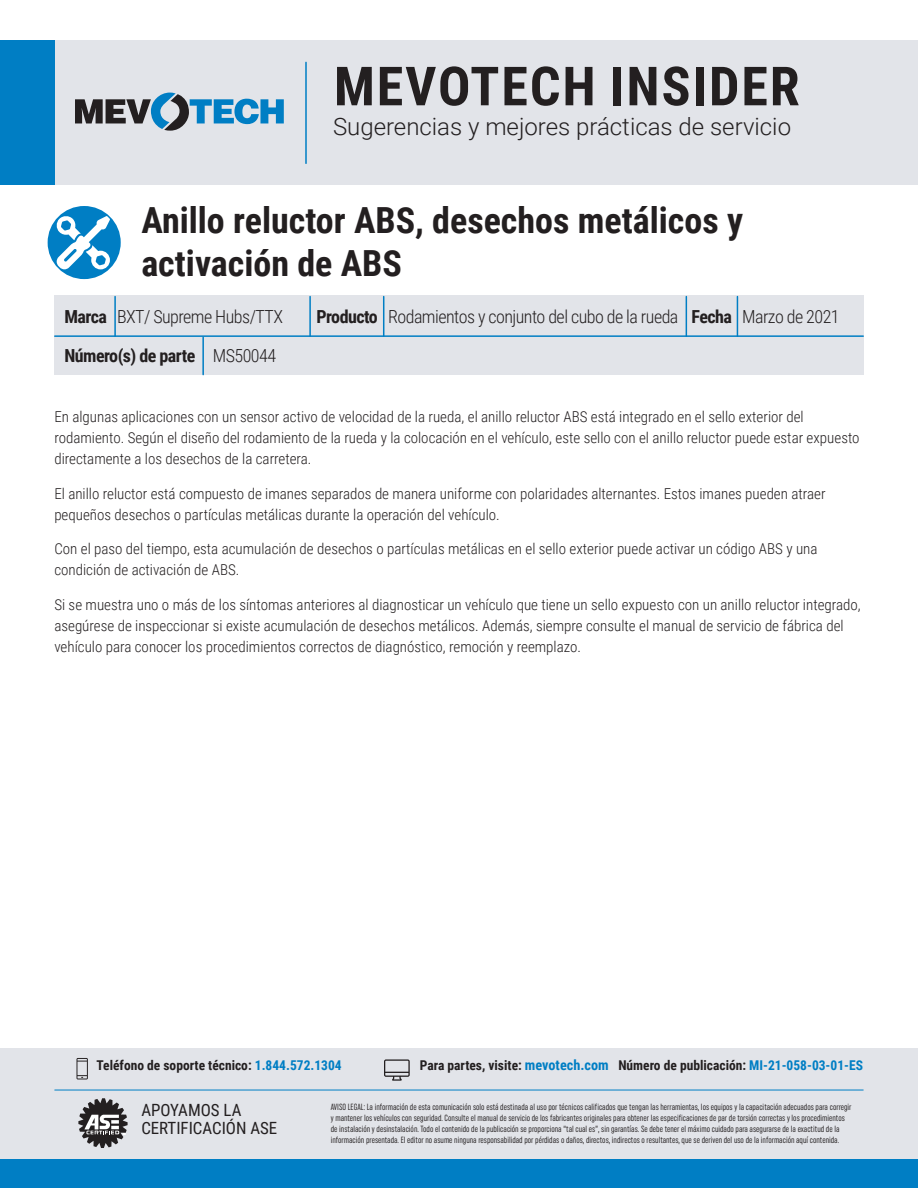
<style>
.page{position:relative;width:918px;height:1188px;background:#fff}
.page>*{position:absolute;margin:0;border:0;box-sizing:border-box;transform-origin:0 0}
.t1{font:700 54px "Roboto Condensed";letter-spacing:.035em;color:#231f20}
.t2{font:700 36px/43.2px "Roboto Condensed";color:#231f20}
.t3{font:300 24px "Roboto";color:#231f20}
.t4{font:300 18px "Roboto Condensed";letter-spacing:-.03em;color:#231f20}
.t5{font:700 18px "Roboto Condensed";letter-spacing:-.03em;color:#231f20}
.t6{font:16.8px/18px "Roboto Condensed";color:#231f20}
.t7{font:300 15px/21px "Roboto Condensed";color:#231f20}
.t8{font:700 13.5px "Roboto Condensed";color:#231f20}
.t9{font:extra-condensed 9px/10.8px "Uniform";color:#231f20}
.s1{font-weight:700}
.s2{font-weight:300}
.s3{color:#007ec4}
.s4{font-size:14.25px;color:#007ec4}
</style>
<div class="page">
<div style="left:54px;top:296px;width:810px;height:79px;background:#e2e4e9"></div>
<hr style="left:309px;top:297px;width:2px;height:39px;background:#007ec4">
<hr style="left:686px;top:297px;width:1px;height:39px;background:#007ec4">
<hr style="left:383px;top:297px;width:1px;height:39px;background:#007ec4">
<hr style="left:737px;top:297px;width:1px;height:39px;background:#007ec4">
<hr style="left:114px;top:297px;width:2px;height:39px;background:#007ec4">
<hr style="left:55px;top:335px;width:808px;height:2px;background:#007ec4">
<hr style="left:202px;top:337px;width:2px;height:38px;background:#007ec4">
<div style="left:45px;top:40px;width:873px;height:145px;background:#e2e4e9"></div>
<div style="left:0;top:40px;width:55px;height:145px;background:#007ec4"></div>
<svg style="left:75px;top:93px;width:209px;height:38px"></svg>
<hr style="left:305px;top:62px;width:2px;height:101px;background:#007ec4">
<div style="left:48px;top:206px;width:73px;height:73px;background:#007ec4;border-radius:50%"></div>
<svg style="left:56px;top:215px;width:54px;height:54px"></svg>
<div style="left:0;top:1049px;width:918px;height:139px;background:#e2e4e9"></div>
<div style="left:0;top:1160px;width:918px;height:28px;background:#007ec4"></div>
<svg style="left:78px;top:1098px;width:50px;height:50px"></svg>
<svg style="left:76px;top:1058px;width:12px;height:21px"></svg>
<svg style="left:384px;top:1059px;width:26px;height:22px"></svg>
<hr style="left:55px;top:1090px;width:808px;height:1px;background:#007ec4">
<p class="t1" style="left:334px;top:48px;width:467px">MEVOTECH INSIDER</p>
<p class="t3" style="left:333px;top:110px;width:460px">Sugerencias y mejores prácticas de servicio</p>
<p class="t2" style="left:141px;top:197px;width:603px">Anillo reluctor ABS, desechos metálicos y activación de ABS</p>
<p class="t4" style="left:64px;top:304px;width:220px"><span class="s1">Marca</span> BXT/ Supreme Hubs/TTX</p>
<p class="t4" style="left:316px;top:304px;width:525px"><span class="s1">Producto</span> Rodamientos y conjunto del cubo de la rueda <span class="s1">Fecha</span> Marzo de 2021</p>
<p class="t5" style="left:64px;top:343px;width:213px">Número(s) de parte <span class="s2">MS50044</span></p>
<p class="t7" style="left:54px;top:406px;width:807px">En algunas aplicaciones con un sensor activo de velocidad de la rueda, el anillo reluctor ABS está integrado en el sello exterior del rodamiento. Según el diseño del rodamiento de la rueda y la colocación en el vehículo, este sello con el anillo reluctor puede estar expuesto directamente a los desechos de la carretera.</p>
<p class="t7" style="left:54px;top:483px;width:773px">El anillo reluctor está compuesto de imanes separados de manera uniforme con polaridades alternantes. Estos imanes pueden atraer pequeños desechos o partículas metálicas durante la operación del vehículo.</p>
<p class="t7" style="left:54px;top:538px;width:765px">Con el paso del tiempo, esta acumulación de desechos o partículas metálicas en el sello exterior puede activar un código ABS y una condición de activación de ABS.</p>
<p class="t7" style="left:54px;top:594px;width:808px">Si se muestra uno o más de los síntomas anteriores al diagnosticar un vehículo que tiene un sello expuesto con un anillo reluctor integrado, asegúrese de inspeccionar si existe acumulación de desechos metálicos. Además, siempre consulte el manual de servicio de fábrica del vehículo para conocer los procedimientos correctos de diagnóstico, remoción y reemplazo.</p>
<p class="t8" style="left:97px;top:1055px;width:247px">Teléfono de soporte técnico: <span class="s3">1.844.572.1304</span></p>
<p class="t8" style="left:420px;top:1055px;width:445px">Para partes, visite: <span class="s4">mevotech.com</span> Número de publicación: <span class="s3">MI-21-058-03-01-ES</span></p>
<p class="t6" style="left:141px;top:1101px;width:137px">APOYAMOS LA<br>CERTIFICACIÓN ASE</p>
<p class="t9" style="left:331px;top:1102px;width:522px">AVISO LEGAL: La información de esta comunicación solo está destinada al uso por técnicos calificados que tengan las herramientas, los equipos y la capacitación adecuados para corregir y mantener los vehículos con seguridad. Consulte el manual de servicio de los fabricantes originales para obtener las especificaciones de par de torsión correctas y los procedimientos de instalación y desinstalación. Todo el contenido de la publicación se proporciona “tal cual es”, sin garantías. Se debe tener el máximo cuidado para asegurarse de la exactitud de la información presentada. El editor no asume ninguna responsabilidad por pérdidas o daños, directos, indirectos o resultantes, que se deriven del uso de la información aquí contenida.</p>
</div>
